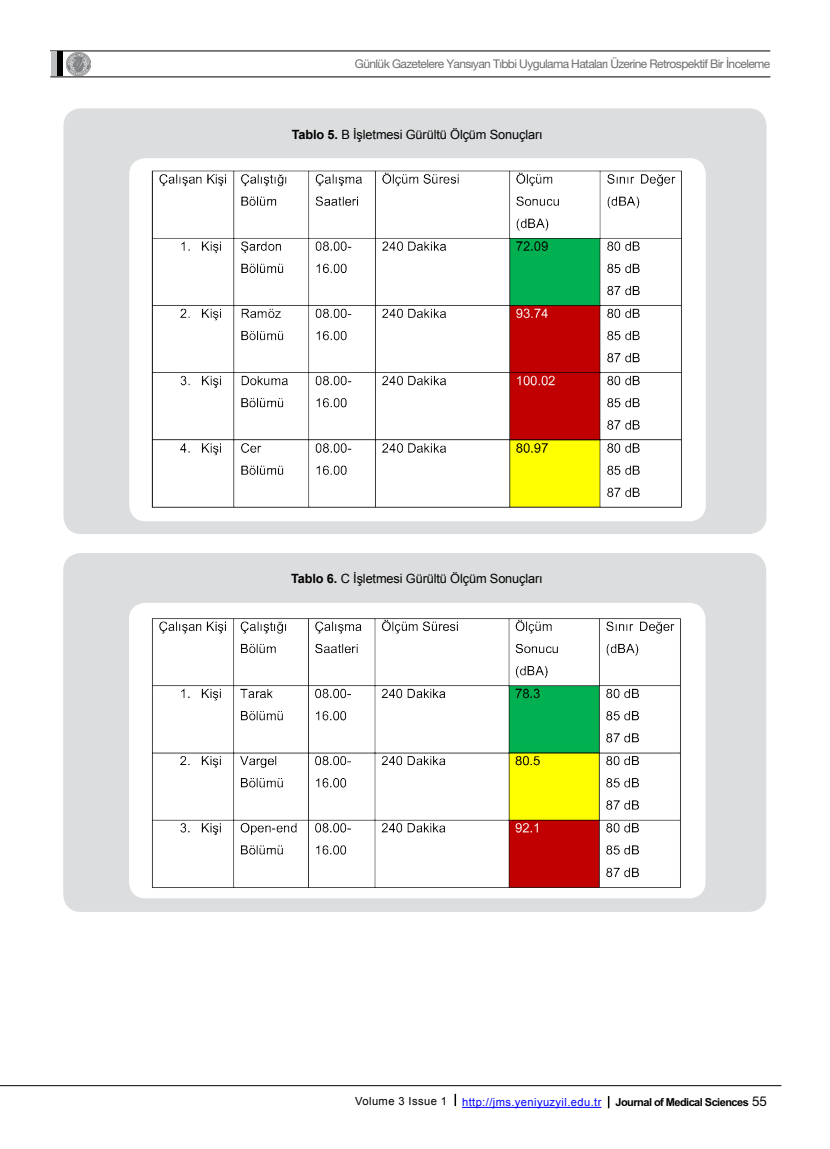
<style>
.page{position:relative;width:830px;height:1149px;background:#fff}
.page>*{position:absolute;margin:0;border:0;box-sizing:border-box;transform-origin:0 0}
.t1{font:12.75px "Arial";letter-spacing:-.01em;color:#000}
.t2{font:12px "Helvetica Neue LT Pro";letter-spacing:-.05em;color:#6d6e71}
.t3{font:11.25px "Arial";letter-spacing:.035em;color:#00f}
.t4{font:11.25px "Arial";letter-spacing:.035em;color:#000}
.t5{font:700 10.95px "Arial";letter-spacing:-.05em;color:#000}
.s1{font-weight:700}
.s2{font-family:"Helvetica Neue LT Pro";font-weight:400;font-size:13.5px}
</style>
<div class="page">
<svg style="left:607px;top:1096px;width:2px;height:11px"></svg>
<svg style="left:454px;top:1093px;width:2px;height:12px"></svg>
<hr style="left:462px;top:1106px;width:139px;height:1px;background:#00f">
<hr style="left:50px;top:51px;width:720px;height:1px;background:#000">
<hr style="left:50px;top:77px;width:720px;height:1px;background:#000">
<div style="left:51px;top:52px;width:6px;height:24px;background:#bcbec0"></div>
<div style="left:57px;top:52px;width:6px;height:24px;background:#000"></div>
<img style="left:67px;top:52px;width:23px;height:23px">
<hr style="left:0;top:1084px;width:781px;height:1px;background:#000">
<div style="left:63px;top:108px;width:703px;height:426px;background:#dcddde;border-radius:18px"></div>
<div style="left:63px;top:553px;width:702px;height:358px;background:#dcddde;border-radius:18px"></div>
<div style="left:129px;top:158px;width:576px;height:363px;background:#fff;border-radius:16px"></div>
<img style="left:151px;top:158px;width:554px;height:363px">
<div style="left:129px;top:602px;width:576px;height:296px;background:#fff;border-radius:16px"></div>
<img style="left:145px;top:602px;width:560px;height:296px">
<p class="t2" style="left:355px;top:57px;width:417px">Günlük Gazetelere Yansıyan Tıbbi Uygulama Hataları Üzerine Retrospektif Bir İnceleme</p>
<p class="t1" style="left:291px;top:126px;width:252px"><span class="s1">Tablo 5.</span> B İşletmesi Gürültü Ölçüm Sonuçları</p>
<p class="t1" style="left:291px;top:570px;width:253px"><span class="s1">Tablo 6.</span> C İşletmesi Gürültü Ölçüm Sonuçları</p>
<p class="t4" style="left:355px;top:1093px;width:93px">Volume 3 Issue 1</p>
<p class="t3" style="left:462px;top:1094px;width:141px">http://jms.yeniyuzyil.edu.tr</p>
<p class="t5" style="left:615px;top:1095px;width:153px">Journal of Medical Sciences <span class="s2">55</span></p>
</div>
